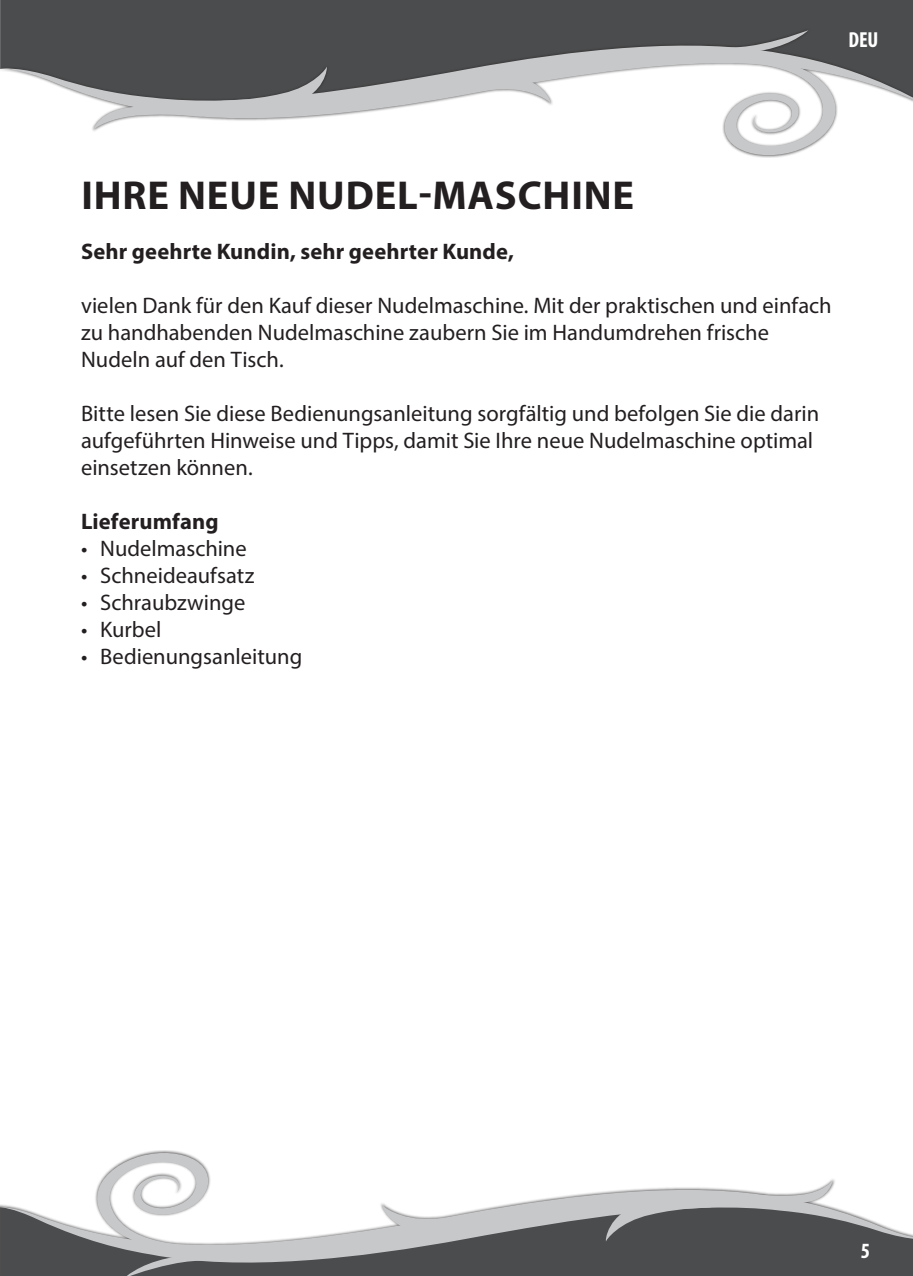
<style>
.page{position:relative;width:913px;height:1276px;background:#fff}
.page>*{position:absolute;margin:0;border:0;box-sizing:border-box;transform-origin:0 0}
.t1{font:700 40.5px "Myriad Pro";letter-spacing:.02em;color:#231f20}
.t2{font:22.5px/27px "Myriad Pro";color:#231f20}
.t3{font:700 22.5px "Myriad Pro";letter-spacing:.005em;color:#231f20}
.t4{font:700 condensed 21.82px "Myriad Pro";color:#fff}
</style>
<div class="page">
<div style="left:0;top:0;width:912px;height:27px;background:#4b4c4d"></div>
<div style="left:0;top:27px;width:912px;height:131px;background:#231f20;opacity:.75"></div>
<svg style="left:92px;top:127px;width:112px;height:3px"></svg>
<svg style="left:0;top:36px;width:912px;height:91px"></svg>
<svg style="left:683px;top:30px;width:155px;height:127px"></svg>
<div style="left:0;top:1271px;width:912px;height:5px;background:#4b4c4d"></div>
<svg style="left:0;top:1180px;width:912px;height:91px"></svg>
<svg style="left:94px;top:1150px;width:155px;height:126px"></svg>
<p class="t4" style="left:847px;top:26px;width:32px">DEU</p>
<h1 class="t1" style="left:81px;top:169px;width:411px">IHRE neue Nudel-Maschine</h1>
<p class="t3" style="left:81px;top:237px;width:434px">Sehr geehrte Kundin, sehr geehrter Kunde,</p>
<p class="t2" style="left:81px;top:292px;width:751px">vielen Dank für den Kauf dieser Nudelmaschine. Mit der praktischen und einfach zu handhabenden Nudelmaschine zaubern Sie im Handumdrehen frische<br>Nudeln auf den Tisch.</p>
<p class="t2" style="left:81px;top:400px;width:739px">Bitte lesen Sie diese Bedienungsanleitung sorgfältig und befolgen Sie die darin aufgeführten Hinweise und Tipps, damit Sie Ihre neue Nudelmaschine optimal einsetzen können.</p>
<p class="t3" style="left:81px;top:507px;width:139px">Lieferumfang</p>
<p class="t2" style="left:81px;top:535px;width:167px">• Nudelmaschine</p>
<p class="t2" style="left:81px;top:562px;width:175px">• Schneideaufsatz</p>
<p class="t2" style="left:81px;top:589px;width:166px">• Schraubzwinge</p>
<p class="t2" style="left:81px;top:616px;width:82px">• Kurbel</p>
<p class="t2" style="left:81px;top:643px;width:222px">• Bedienungsanleitung</p>
<p class="t4" style="left:860px;top:1237px;width:11px">5</p>
</div>
